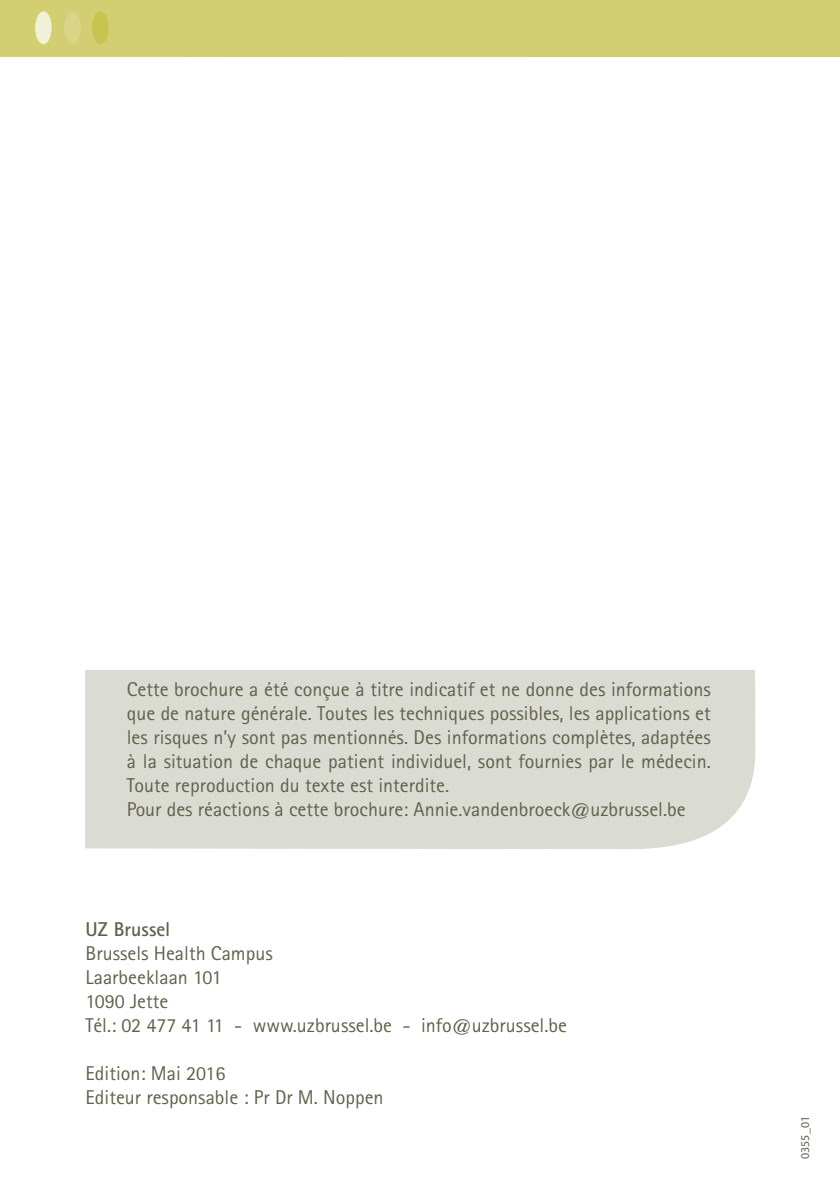
<style>
.page{position:relative;width:840px;height:1191px;background:#fff}
.page>*{position:absolute;margin:0;border:0;box-sizing:border-box;transform-origin:0 0}
.tekst{font:20px/24px "Rotis Sans Serif Std";color:#60614b;text-align:justify}
.tekst-2{font:700 20px "Rotis Sans Serif Std";color:#60614b}
.t1{font:12px "Myriad Pro";letter-spacing:-.01em;color:#60614b}
</style>
<div class="page">
<div style="left:0;top:0;width:839px;height:57px;background:#d4ce73"></div>
<div style="left:92px;top:11px;width:16px;height:33px;background:#c9c352;border-radius:50%"></div>
<div style="left:64px;top:11px;width:17px;height:33px;background:#d9d588;border-radius:50%"></div>
<div style="left:35px;top:11px;width:17px;height:33px;background:#f1f1d7;border-radius:50%"></div>
<div style="left:85px;top:670px;width:670px;height:179px;background:#dadbd3"></div>
<p class="tekst" style="left:127px;top:677px;width:585px">Cette brochure a été conçue à titre indicatif et ne donne des informations que de nature générale. Toutes les techniques possibles, les applications et les risques n’y sont pas mentionnés. Des informations complètes, adaptées à la situation de chaque patient individuel, sont fournies par le médecin.<br>Toute reproduction du texte est interdite.</p>
<p class="tekst" style="left:127px;top:797px;width:560px">Pour des réactions à cette brochure: Annie.vandenbroeck@uzbrussel.be</p>
<p class="tekst-2" style="left:86px;top:917px;width:86px">UZ Brussel</p>
<p class="tekst" style="left:86px;top:941px;width:188px">Brussels Health Campus</p>
<p class="tekst" style="left:86px;top:965px;width:137px">Laarbeeklaan 101</p>
<p class="tekst" style="left:86px;top:989px;width:84px">1090 Jette</p>
<p class="tekst" style="left:86px;top:1013px;width:482px">Tél.: 02 477 41 11 - www.uzbrussel.be - info@uzbrussel.be</p>
<p class="tekst" style="left:86px;top:1061px;width:141px">Edition: Mai 2016</p>
<p class="tekst" style="left:86px;top:1085px;width:299px">Editeur responsable : Pr Dr M. Noppen</p>
<p class="t1" style="left:797px;top:1158px;width:45px;rotate:-90deg">0355_01</p>
</div>
